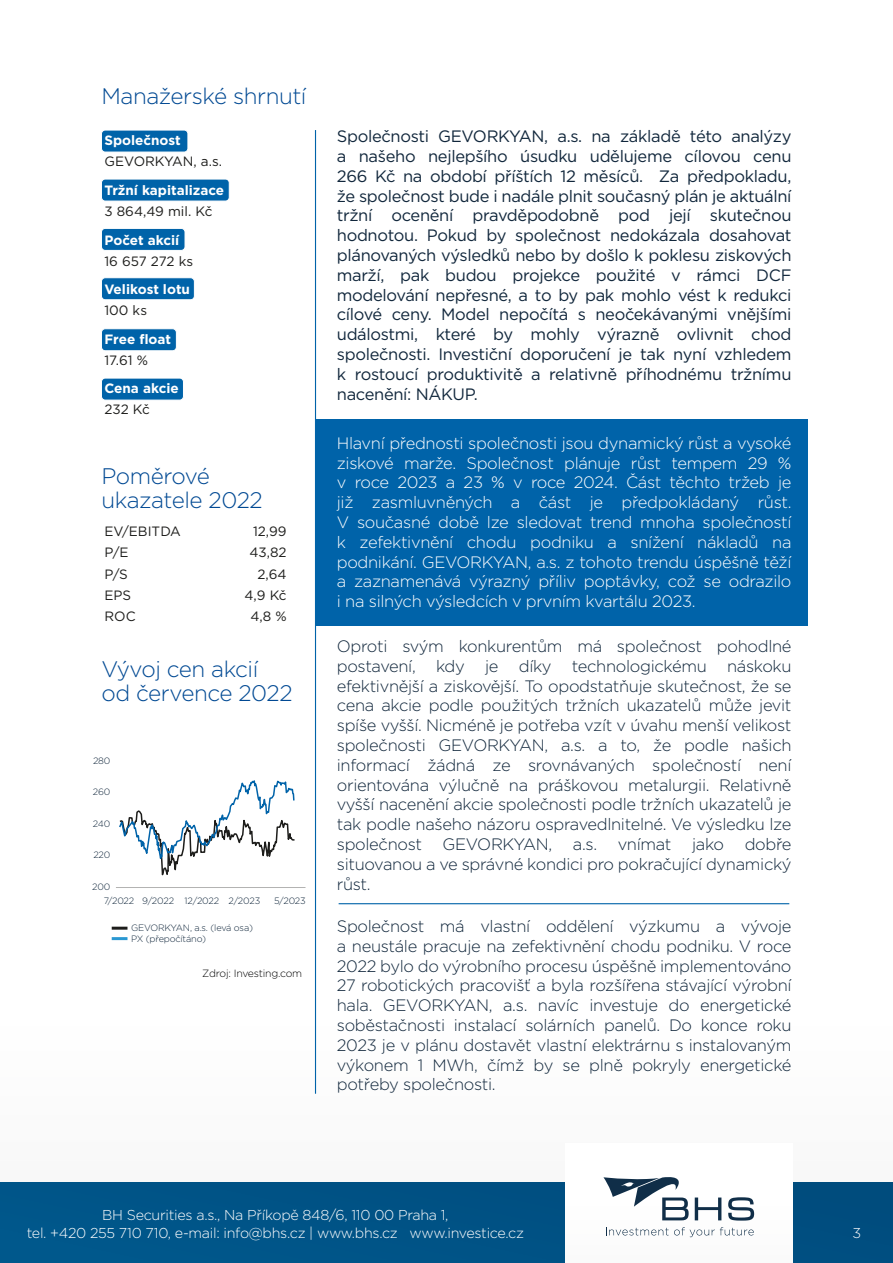
<style>
.page{position:relative;width:893px;height:1263px;background:#fff}
.page>*{position:absolute;margin:0;border:0;box-sizing:border-box;transform-origin:0 0}
.t1{font:300 22.5px/24px "Gotham";letter-spacing:-.02em;color:#014993}
.t2{font:300 16.5px/19.8px "Gotham";letter-spacing:-.02em;color:#11273c;text-align:justify}
.t3{font:16.5px/19.8px "Gotham";letter-spacing:-.02em;color:#11273c;text-align:justify}
.t4{font:300 16.5px/19.8px "Gotham";letter-spacing:-.02em;color:#fff;text-align:justify}
.t5{font:300 14.25px/17.1px "Gotham";letter-spacing:-.02em;color:#fff;text-align:center}
.t6{font:13.5px "Gotham";color:#1d1d1b}
.t7{font:700 13.5px "Gotham";color:#fff}
.t8{font:300 10.5px "Gotham";letter-spacing:-.02em;color:#000101}
.t9{font:300 9.15px/13.8px "Gotham";letter-spacing:-.02em;color:#11273c}
</style>
<div class="page">
<div style="left:0;top:1182px;width:893px;height:81px;background:#005386"></div>
<div style="left:565px;top:1144px;width:227px;height:119px;background:#fff"></div>
<svg style="left:695px;top:1197px;width:26px;height:23px"></svg>
<svg style="left:728px;top:1197px;width:26px;height:23px"></svg>
<svg style="left:603px;top:1177px;width:86px;height:43px"></svg>
<svg style="left:606px;top:1227px;width:148px;height:10px"></svg>
<div style="left:315px;top:419px;width:492px;height:206px;background:#0063a9"></div>
<div style="left:101px;top:130px;width:87px;height:22px;background:#0063a9;border-radius:4px"></div>
<div style="left:101px;top:130px;width:87px;height:22px;border:1px solid #fff;border-radius:4px"></div>
<div style="left:101px;top:179px;width:128px;height:22px;background:#0063a9;border-radius:4px"></div>
<div style="left:101px;top:179px;width:128px;height:22px;border:1px solid #fff;border-radius:4px"></div>
<div style="left:101px;top:228px;width:84px;height:22px;background:#0063a9;border-radius:4px"></div>
<div style="left:101px;top:228px;width:84px;height:23px;border:1px solid #fff;border-radius:4px"></div>
<div style="left:101px;top:278px;width:93px;height:22px;background:#0063a9;border-radius:4px"></div>
<div style="left:101px;top:278px;width:94px;height:22px;border:1px solid #fff;border-radius:4px"></div>
<div style="left:101px;top:329px;width:75px;height:22px;background:#0063a9;border-radius:4px"></div>
<div style="left:101px;top:329px;width:76px;height:22px;border:1px solid #fff;border-radius:4px"></div>
<div style="left:101px;top:378px;width:82px;height:22px;background:#0063a9;border-radius:4px"></div>
<div style="left:101px;top:378px;width:83px;height:22px;border:1px solid #fff;border-radius:4px"></div>
<hr style="left:315px;top:130px;width:1px;height:964px;background:#0063a9">
<svg style="left:119px;top:780px;width:176px;height:96px"></svg>
<hr style="left:112px;top:927px;width:15px;height:3px;background:#1d1d1b">
<hr style="left:112px;top:937px;width:15px;height:3px;background:#2a98d2">
<hr style="left:339px;top:903px;width:450px;height:1px;background:#0063a9">
<hr style="left:116px;top:887px;width:189px;height:1px;background:#b3b3b2">
<h1 class="t1" style="left:101px;top:84px;width:207px">Manažerské shrnutí</h1>
<p class="t7" style="left:104px;top:132px;width:78px">Společnost</p>
<p class="t6" style="left:104px;top:153px;width:119px">GEVORKYAN, a.s.</p>
<p class="t7" style="left:104px;top:181px;width:121px">Tržní kapitalizace</p>
<p class="t6" style="left:104px;top:203px;width:109px">3 864,49 mil. Kč</p>
<p class="t7" style="left:104px;top:231px;width:76px">Počet akcií</p>
<p class="t6" style="left:104px;top:252px;width:90px">16 657 272 ks</p>
<p class="t7" style="left:104px;top:280px;width:87px">Velikost lotu</p>
<p class="t6" style="left:104px;top:302px;width:44px">100 ks</p>
<p class="t7" style="left:104px;top:330px;width:68px">Free float</p>
<p class="t6" style="left:104px;top:351px;width:45px">17.61 %</p>
<p class="t7" style="left:104px;top:379px;width:76px">Cena akcie</p>
<p class="t6" style="left:104px;top:401px;width:47px">232 Kč</p>
<h1 class="t1" style="left:101px;top:464px;width:163px">Poměrové ukazatele 2022</h1>
<p class="t6" style="left:104px;top:523px;width:78px">EV/EBITDA</p>
<p class="t6" style="left:253px;top:523px;width:35px">12,99</p>
<p class="t6" style="left:104px;top:544px;width:26px">P/E</p>
<p class="t6" style="left:249px;top:544px;width:39px">43,82</p>
<p class="t6" style="left:104px;top:565px;width:25px">P/S</p>
<p class="t6" style="left:257px;top:565px;width:31px">2,64</p>
<p class="t6" style="left:104px;top:586px;width:28px">EPS</p>
<p class="t6" style="left:245px;top:586px;width:44px">4,9 Kč</p>
<p class="t6" style="left:104px;top:607px;width:33px">ROC</p>
<p class="t6" style="left:250px;top:607px;width:38px">4,8 %</p>
<h1 class="t1" style="left:101px;top:657px;width:193px">Vývoj cen akcií od července 2022</h1>
<p class="t9" style="left:93px;top:754px;width:19px">280</p>
<p class="t9" style="left:93px;top:784px;width:19px">260</p>
<p class="t9" style="left:93px;top:816px;width:19px">240</p>
<p class="t9" style="left:93px;top:847px;width:19px">220</p>
<p class="t9" style="left:104px;top:880px;width:72px;text-indent:-12px">200<br>7/2022 9/2022</p>
<p class="t9" style="left:131px;top:922px;width:124px;line-height:11.1px">GEVORKYAN, a.s. (levá osa)<br>PX (přepočítáno)</p>
<p class="t9" style="left:185px;top:894px;width:77px">12/2022 2/2023</p>
<p class="t9" style="left:274px;top:894px;width:33px">5/2023</p>
<p class="t8" style="left:202px;top:966px;width:101px">Zdroj: Investing.com</p>
<p class="t3" style="left:337px;top:126px;width:456px">Společnosti GEVORKYAN, a.s. na základě této analýzy a našeho nejlepšího úsudku udělujeme cílovou cenu 266 Kč na období příštích 12 měsíců. Za předpokladu, že společnost bude i nadále plnit současný plán je aktuální tržní ocenění pravděpodobně pod její skutečnou hodnotou. Pokud by společnost nedokázala dosahovat plánovaných výsledků nebo by došlo k poklesu ziskových marží, pak budou projekce použité v rámci DCF modelování nepřesné, a to by pak mohlo vést k redukci cílové ceny. Model nepočítá s neočekávanými vnějšími událostmi, které by mohly výrazně ovlivnit chod společnosti. Investiční doporučení je tak nyní vzhledem k rostoucí produktivitě a relativně příhodnému tržnímu nacenění: NÁKUP.</p>
<p class="t4" style="left:337px;top:433px;width:456px">Hlavní přednosti společnosti jsou dynamický růst a vysoké ziskové marže. Společnost plánuje růst tempem 29 % v roce 2023 a 23 % v roce 2024. Část těchto tržeb je již zasmluvněných a část je předpokládaný růst.<br>V současné době lze sledovat trend mnoha společností k zefektivnění chodu podniku a snížení nákladů na podnikání. GEVORKYAN, a.s. z tohoto trendu úspěšně těží a zaznamenává výrazný příliv poptávky, což se odrazilo i na silných výsledcích v prvním kvartálu 2023.</p>
<p class="t2" style="left:337px;top:636px;width:456px">Oproti svým konkurentům má společnost pohodlné postavení, kdy je díky technologickému náskoku efektivnější a ziskovější. To opodstatňuje skutečnost, že se cena akcie podle použitých tržních ukazatelů může jevit spíše vyšší. Nicméně je potřeba vzít v úvahu menší velikost společnosti GEVORKYAN, a.s. a to, že podle našich informací žádná ze srovnávaných společností není orientována výlučně na práškovou metalurgii. Relativně vyšší nacenění akcie společnosti podle tržních ukazatelů je tak podle našeho názoru ospravedlnitelné. Ve výsledku lze společnost GEVORKYAN, a.s. vnímat jako dobře situovanou a ve správné kondici pro pokračující dynamický růst.</p>
<p class="t2" style="left:337px;top:916px;width:456px">Společnost má vlastní oddělení výzkumu a vývoje a neustále pracuje na zefektivnění chodu podniku. V roce 2022 bylo do výrobního procesu úspěšně implementováno 27 robotických pracovišť a byla rozšířena stávající výrobní hala. GEVORKYAN, a.s. navíc investuje do energetické soběstačnosti instalací solárních panelů. Do konce roku 2023 je v plánu dostavět vlastní elektrárnu s instalovaným výkonem 1 MWh, čímž by se plně pokryly energetické potřeby společnosti.</p>
<p class="t5" style="left:27px;top:1206px;width:499px">BH Securities a.s., Na Příkopě 848/6, 110 00 Praha 1,<br>tel. +420 255 710 710, e-mail: info@bhs.cz | www.bhs.cz www.investice.cz</p>
<p class="t5" style="left:852px;top:1223px;width:10px">3</p>
</div>
